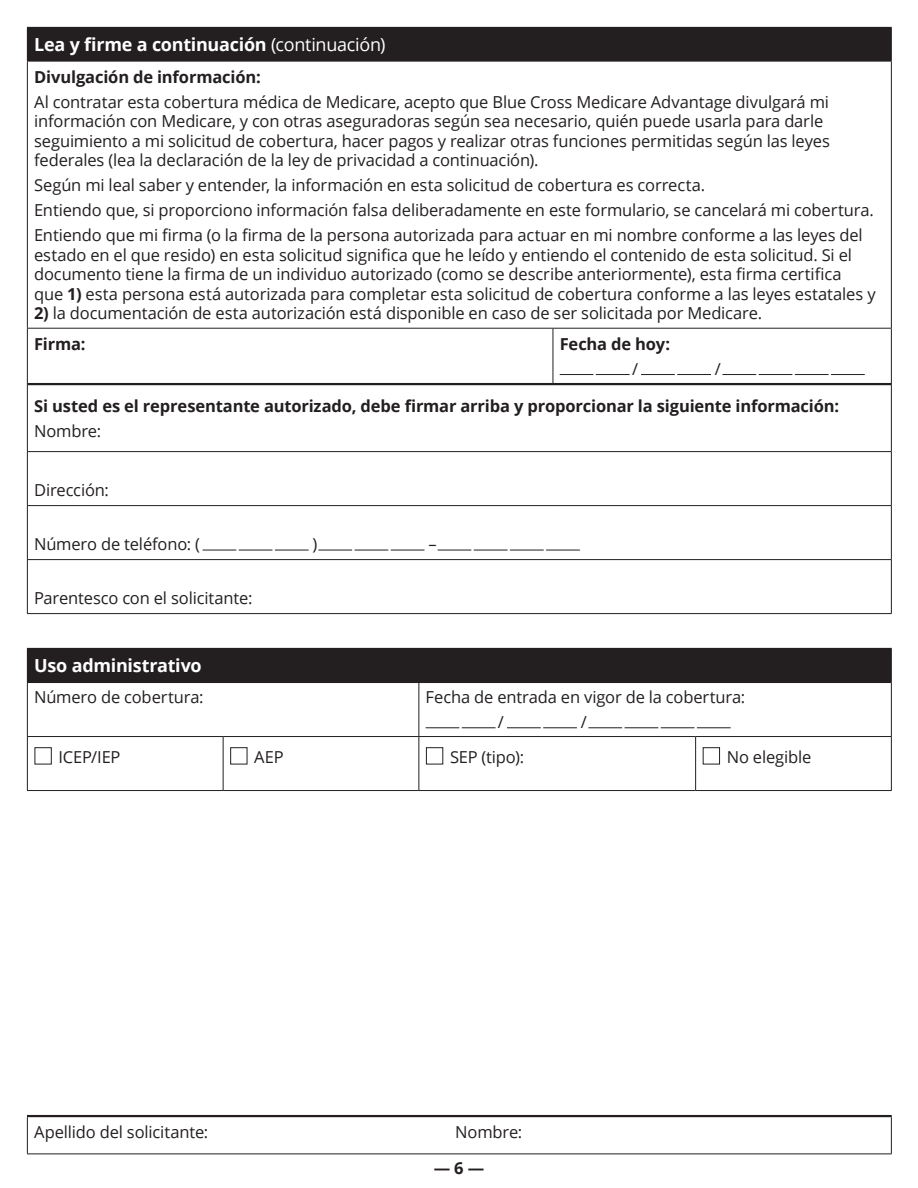
<style>
.page{position:relative;width:918px;height:1188px;background:#fff}
.page>*{position:absolute;margin:0;border:0;box-sizing:border-box;transform-origin:0 0}
.t1{font:700 18px "Open Sans";letter-spacing:-.015em;color:#fff}
.t2{font:16.5px/19.5px "Open Sans";letter-spacing:-.01em;color:#231f20}
.t3{font:700 16.5px/24.9px "Open Sans";letter-spacing:-.01em;color:#231f20}
.s1{font-weight:400}
.s2{font-weight:700}
</style>
<div class="page">
<hr style="left:27px;top:1117px;width:1px;height:37px;background:#231f20">
<hr style="left:891px;top:1117px;width:1px;height:37px;background:#231f20">
<hr style="left:27px;top:1154px;width:865px;height:1px;background:#231f20">
<hr style="left:27px;top:1115px;width:865px;height:2px;background:#231f20">
<div style="left:27px;top:27px;width:864px;height:34px;background:#231f20"></div>
<hr style="left:553px;top:27px;width:339px;height:1px;background:#231f20">
<hr style="left:891px;top:28px;width:1px;height:33px;background:#231f20">
<hr style="left:27px;top:61px;width:526px;height:1px;background:#231f20">
<hr style="left:553px;top:61px;width:339px;height:1px;background:#231f20">
<hr style="left:27px;top:61px;width:1px;height:267px;background:#231f20">
<hr style="left:27px;top:329px;width:1px;height:55px;background:#231f20">
<hr style="left:27px;top:384px;width:1px;height:67px;background:#231f20">
<hr style="left:27px;top:452px;width:1px;height:53px;background:#231f20">
<hr style="left:27px;top:506px;width:1px;height:53px;background:#231f20">
<hr style="left:27px;top:560px;width:1px;height:53px;background:#231f20">
<hr style="left:891px;top:61px;width:1px;height:267px;background:#231f20">
<hr style="left:27px;top:328px;width:526px;height:1px;background:#231f20">
<hr style="left:553px;top:328px;width:339px;height:1px;background:#231f20">
<hr style="left:553px;top:329px;width:1px;height:54px;background:#231f20">
<hr style="left:891px;top:329px;width:1px;height:55px;background:#231f20">
<hr style="left:891px;top:384px;width:1px;height:67px;background:#231f20">
<hr style="left:27px;top:451px;width:526px;height:1px;background:#231f20">
<hr style="left:553px;top:451px;width:339px;height:1px;background:#231f20">
<hr style="left:891px;top:452px;width:1px;height:53px;background:#231f20">
<hr style="left:27px;top:505px;width:526px;height:1px;background:#231f20">
<hr style="left:553px;top:505px;width:339px;height:1px;background:#231f20">
<hr style="left:891px;top:506px;width:1px;height:53px;background:#231f20">
<hr style="left:27px;top:559px;width:526px;height:1px;background:#231f20">
<hr style="left:553px;top:559px;width:339px;height:1px;background:#231f20">
<hr style="left:891px;top:560px;width:1px;height:53px;background:#231f20">
<hr style="left:27px;top:613px;width:526px;height:1px;background:#231f20">
<hr style="left:553px;top:613px;width:339px;height:1px;background:#231f20">
<hr style="left:28px;top:383px;width:525px;height:2px;background:#231f20">
<hr style="left:553px;top:383px;width:338px;height:2px;background:#231f20">
<hr style="left:560px;top:374px;width:33px;height:1px;background:#231f20">
<hr style="left:596px;top:374px;width:34px;height:1px;background:#231f20">
<hr style="left:641px;top:374px;width:34px;height:1px;background:#231f20">
<hr style="left:677px;top:374px;width:34px;height:1px;background:#231f20">
<hr style="left:722px;top:374px;width:34px;height:1px;background:#231f20">
<hr style="left:759px;top:374px;width:33px;height:1px;background:#231f20">
<hr style="left:795px;top:374px;width:34px;height:1px;background:#231f20">
<hr style="left:831px;top:374px;width:34px;height:1px;background:#231f20">
<hr style="left:203px;top:550px;width:33px;height:1px;background:#231f20">
<hr style="left:239px;top:550px;width:33px;height:1px;background:#231f20">
<hr style="left:275px;top:550px;width:34px;height:1px;background:#231f20">
<hr style="left:318px;top:550px;width:34px;height:1px;background:#231f20">
<hr style="left:355px;top:550px;width:33px;height:1px;background:#231f20">
<hr style="left:391px;top:550px;width:33px;height:1px;background:#231f20">
<hr style="left:438px;top:550px;width:33px;height:1px;background:#231f20">
<hr style="left:474px;top:550px;width:34px;height:1px;background:#231f20">
<hr style="left:510px;top:550px;width:34px;height:1px;background:#231f20">
<hr style="left:546px;top:550px;width:34px;height:1px;background:#231f20">
<div style="left:27px;top:648px;width:864px;height:35px;background:#231f20"></div>
<hr style="left:418px;top:683px;width:1px;height:53px;background:#231f20">
<hr style="left:891px;top:683px;width:1px;height:53px;background:#231f20">
<hr style="left:223px;top:737px;width:1px;height:53px;background:#231f20">
<hr style="left:418px;top:737px;width:1px;height:53px;background:#231f20">
<hr style="left:695px;top:737px;width:1px;height:53px;background:#231f20">
<hr style="left:891px;top:737px;width:1px;height:53px;background:#231f20">
<hr style="left:696px;top:648px;width:196px;height:1px;background:#231f20">
<hr style="left:891px;top:649px;width:1px;height:33px;background:#231f20">
<hr style="left:696px;top:682px;width:196px;height:1px;background:#231f20">
<hr style="left:27px;top:683px;width:1px;height:53px;background:#231f20">
<hr style="left:27px;top:736px;width:196px;height:1px;background:#231f20">
<hr style="left:27px;top:737px;width:1px;height:53px;background:#231f20">
<hr style="left:223px;top:736px;width:196px;height:1px;background:#231f20">
<hr style="left:419px;top:736px;width:277px;height:1px;background:#231f20">
<hr style="left:696px;top:736px;width:196px;height:1px;background:#231f20">
<hr style="left:27px;top:790px;width:196px;height:1px;background:#231f20">
<hr style="left:223px;top:790px;width:196px;height:1px;background:#231f20">
<hr style="left:419px;top:790px;width:277px;height:1px;background:#231f20">
<hr style="left:696px;top:790px;width:196px;height:1px;background:#231f20">
<hr style="left:426px;top:727px;width:33px;height:1px;background:#231f20">
<hr style="left:462px;top:727px;width:34px;height:1px;background:#231f20">
<hr style="left:507px;top:727px;width:34px;height:1px;background:#231f20">
<hr style="left:543px;top:727px;width:34px;height:1px;background:#231f20">
<hr style="left:588px;top:727px;width:34px;height:1px;background:#231f20">
<hr style="left:625px;top:727px;width:33px;height:1px;background:#231f20">
<hr style="left:661px;top:727px;width:33px;height:1px;background:#231f20">
<hr style="left:697px;top:727px;width:34px;height:1px;background:#231f20">
<p class="t1" style="left:34px;top:32px;width:353px">Lea y firme a continuación <span class="s1">(continuación)</span></p>
<h3 class="t3" style="left:34px;top:64px;width:228px">Divulgación de información:</h3>
<p class="t2" style="left:34px;top:92px;width:797px">Al contratar esta cobertura médica de Medicare, acepto que Blue Cross Medicare Advantage divulgará mi información con Medicare, y con otras aseguradoras según sea necesario, quién puede usarla para darle seguimiento a mi solicitud de cobertura, hacer pagos y realizar otras funciones permitidas según las leyes federales (lea la declaración de la ley de privacidad a continuación).</p>
<p class="t2" style="left:34px;top:175px;width:673px">Según mi leal saber y entender, la información en esta solicitud de cobertura es correcta.</p>
<p class="t2" style="left:34px;top:200px;width:841px">Entiendo que, si proporciono información falsa deliberadamente en este formulario, se cancelará mi cobertura.</p>
<p class="t2" style="left:34px;top:225px;width:843px">Entiendo que mi firma (o la firma de la persona autorizada para actuar en mi nombre conforme a las leyes del estado en el que resido) en esta solicitud significa que he leído y entiendo el contenido de esta solicitud. Si el documento tiene la firma de un individuo autorizado (como se describe anteriormente), esta firma certifica<br>que <span class="s2">1)</span> esta persona está autorizada para completar esta solicitud de cobertura conforme a las leyes estatales y</p>
<p class="t2" style="left:34px;top:303px;width:729px"><span class="s2">2)</span> la documentación de esta autorización está disponible en caso de ser solicitada por Medicare.</p>
<p class="t3" style="left:34px;top:331px;width:53px">Firma:</p>
<p class="t3" style="left:632px;top:331px;width:40px;text-indent:-72px">Fecha de hoy: <span class="s1">/</span></p>
<p class="t2" style="left:715px;top:359px;width:8px">/</p>
<p class="t3" style="left:34px;top:393px;width:807px">Si usted es el representante autorizado, debe firmar arriba y proporcionar la siguiente información:</p>
<p class="t2" style="left:34px;top:420px;width:69px">Nombre:</p>
<p class="t2" style="left:34px;top:480px;width:76px">Dirección:</p>
<p class="t2" style="left:34px;top:534px;width:168px">Número de teléfono: (</p>
<p class="t2" style="left:313px;top:534px;width:6px">)</p>
<p class="t2" style="left:428px;top:534px;width:10px">–</p>
<p class="t2" style="left:34px;top:588px;width:220px">Parentesco con el solicitante:</p>
<h2 class="t1" style="left:34px;top:653px;width:169px">Uso administrativo</h2>
<p class="t2" style="left:34px;top:687px;width:171px">Número de cobertura:</p>
<p class="t2" style="left:498px;top:684px;width:249px;line-height:24.9px;text-indent:-72px">Fecha de entrada en vigor de la cobertura: /</p>
<p class="t2" style="left:581px;top:712px;width:8px">/</p>
<p class="t2" style="left:34px;top:746px;width:88px">■ ICEP/IEP</p>
<p class="t2" style="left:230px;top:746px;width:55px">■ AEP</p>
<p class="t2" style="left:426px;top:746px;width:100px">■ SEP (tipo):</p>
<p class="t2" style="left:702px;top:746px;width:111px">■ No elegible</p>
<p class="t2" style="left:34px;top:1122px;width:176px">Apellido del solicitante:</p>
<p class="t2" style="left:455px;top:1122px;width:69px">Nombre:</p>
<p class="t3" style="left:434px;top:1155px;width:52px">— 6 —</p>
</div>
